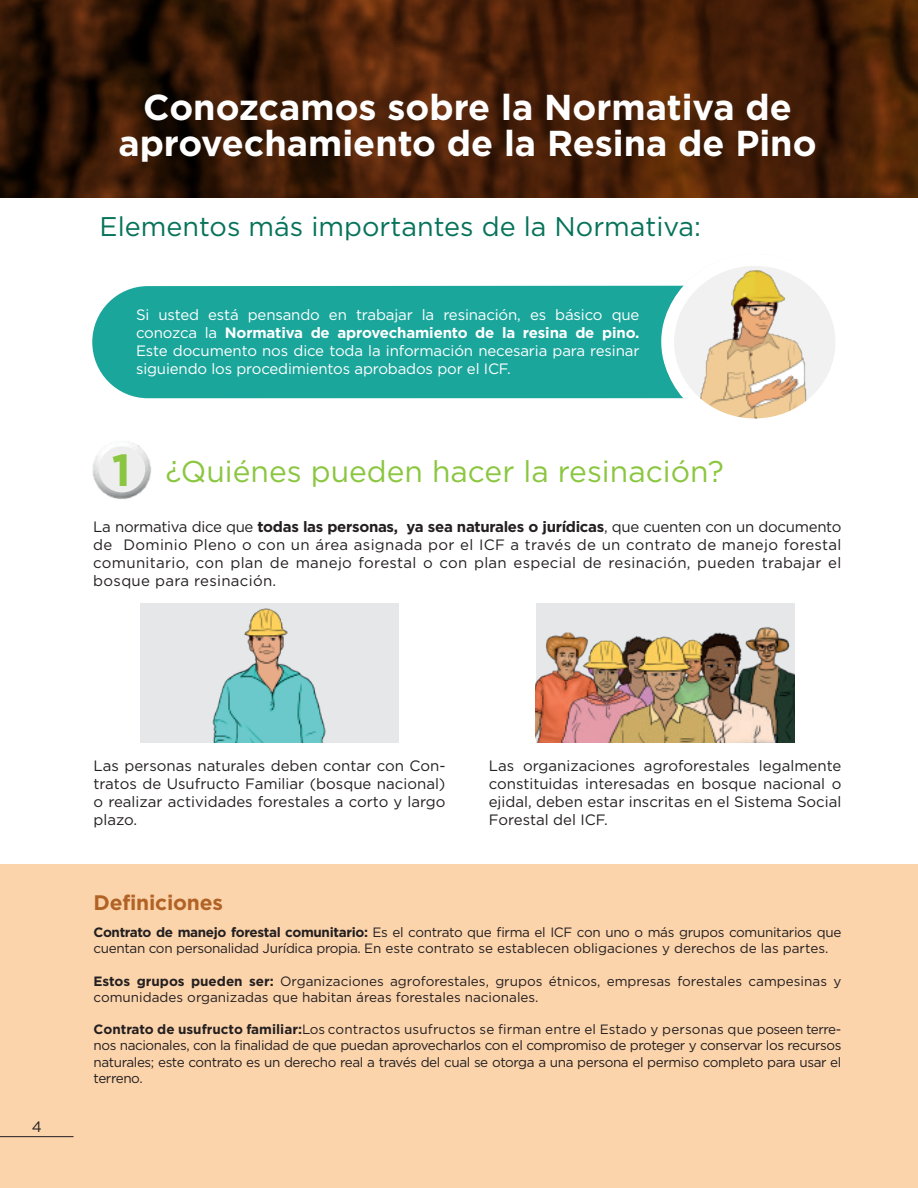
<style>
.page{position:relative;width:918px;height:1188px;background:#fff}
.page>*{position:absolute;margin:0;border:0;box-sizing:border-box;transform-origin:0 0}
.t1{font:700 45px "Gotham";color:#8bc640}
.t2{font:700 36px/36px "Gotham";color:#fff;text-align:center}
.t3{font:30px "Gotham";color:#8bc640}
.t4{font:27px "Gotham";color:#07735a}
.t5{font:700 21px "Gotham";letter-spacing:-.01em;color:#b16325}
.t6{font:15px/18px "Gotham";color:#231f20;text-align:justify}
.t7{font:15px/18px "Gotham";letter-spacing:-.01em;color:#fff;text-align:justify}
.t8{font:13.5px/16.2px "Gotham";letter-spacing:-.01em;color:#231f20}
.s1{font-weight:700}
</style>
<div class="page">
<svg style="left:0;top:0;width:918px;height:198px;background:#401c07"></svg>
<div style="left:92px;top:286px;width:591px;height:112px;background:#1ba69c"></div>
<div style="left:0;top:864px;width:918px;height:324px;background:#fcd4ac"></div>
<hr style="left:0;top:1136px;width:74px;height:1px;background:#231f20">
<svg style="left:668px;top:260px;width:173px;height:164px;fill:#f1f1f1"></svg>
<img style="left:689px;top:267px;width:138px;height:150px">
<div style="left:662px;top:254px;width:185px;height:176px;border:12px solid #fff;border-radius:50%"></div>
<img style="left:536px;top:603px;width:258px;height:140px">
<div style="left:140px;top:603px;width:259px;height:140px;background:#e6e7e9"></div>
<img style="left:212px;top:608px;width:114px;height:135px">
<img style="left:92px;top:443px;width:59px;height:56px">
<div style="left:99px;top:446px;width:46px;height:46px;background:#eeeeef;border-radius:50%"></div>
<h2 class="t2" style="left:118px;top:88px;width:700px">Conozcamos sobre la Normativa de aprovechamiento de la Resina de Pino</h2>
<h3 class="t4" style="left:100px;top:209px;width:603px">Elementos más importantes de la Normativa:</h3>
<p class="t7" style="left:136px;top:305px;width:505px">Si usted está pensando en trabajar la resinación, es básico que conozca la <span class="s1">Normativa de aprovechamiento de la resina de pino.<br></span>Este documento nos dice toda la información necesaria para resinar siguiendo los procedimientos aprobados por el ICF.</p>
<h1 class="t1" style="left:112px;top:444px;width:20px">1</h1>
<h3 class="t3" style="left:165px;top:453px;width:560px">¿Quiénes pueden hacer la resinación?</h3>
<p class="t6" style="left:93px;top:518px;width:750px">La normativa dice que <span class="s1">todas las personas, ya sea naturales o jurídicas</span>, que cuenten con un documento de Dominio Pleno o con un área asignada por el ICF a través de un contrato de manejo forestal comunitario, con plan de manejo forestal o con plan especial de resinación, pueden trabajar el bosque para resinación.</p>
<p class="t6" style="left:32px;top:1118px;width:12px">4</p>
<p class="t6" style="left:94px;top:756px;width:353px">Las personas naturales deben contar con Con&shy;tratos de Usufructo Familiar (bosque nacional) o realizar actividades forestales a corto y largo plazo.</p>
<h3 class="t5" style="left:94px;top:890px;width:131px">Definiciones</h3>
<p class="t6" style="left:489px;top:756px;width:354px">Las organizaciones agroforestales legalmente constituidas interesadas en bosque nacional o ejidal, deben estar inscritas en el Sistema Social Forestal del ICF.</p>
<p class="t8" style="left:94px;top:924px;width:749px"><span class="s1">Contrato de manejo forestal comunitario:</span> Es el contrato que firma el ICF con uno o más grupos comunitarios que cuentan con personalidad Jurídica propia. En este contrato se establecen obligaciones y derechos de las partes.</p>
<p class="t8" style="left:94px;top:972px;width:749px"><span class="s1">Estos grupos pueden ser:</span> Organizaciones agroforestales, grupos étnicos, empresas forestales campesinas y comunidades organizadas que habitan áreas forestales nacionales.</p>
<p class="t8" style="left:94px;top:1021px;width:749px;text-align:justify"><span class="s1">Contrato de usufructo familiar:</span>Los contractos usufructos se firman entre el Estado y personas que poseen terre&shy;nos nacionales, con la finalidad de que puedan aprovecharlos con el compromiso de proteger y conservar los recursos naturales; este contrato es un derecho real a través del cual se otorga a una persona el permiso completo para usar el terreno.</p>
</div>
